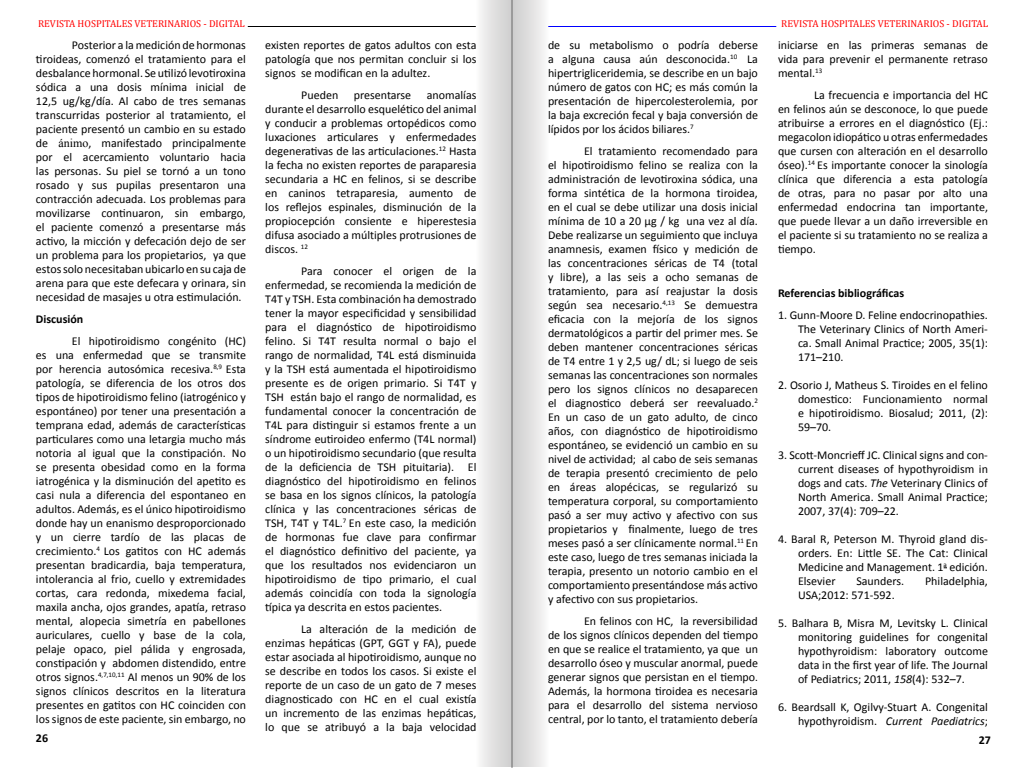
<style>
.page{position:relative;width:1024px;height:768px;background:#fff}
.page>*{position:absolute;margin:0;border:0;box-sizing:border-box;transform-origin:0 0}
.Normal__Web{font:12px/14px "Calibri";color:#000;text-align:justify}
.t1{font:700 12px "Calibri";color:#000}
.t2{font:10px "Cambria";color:#f00}
.s1{font-family:"Times New Roman"}
.s2{font-size:11px}
.s3{font-style:italic}
</style>
<div class="page">
<div style="left:476px;top:0;width:36px;height:767px;background:linear-gradient(to right,#f8f8f8,#cecece)"></div>
<svg style="left:513px;top:0;width:31px;height:767px;background:#dfdfdf"></svg>
<hr style="left:512px;top:0;width:1px;height:768px;background:#000">
<hr style="left:248px;top:26px;width:228px;height:1px;background:#000">
<hr style="left:548px;top:26px;width:228px;height:1px;background:#00f">
<p class="t2" style="left:38px;top:18px;width:208px">REVISTA HOSPITALES VETERINARIOS - DIGITAL</p>
<p class="t2" style="left:781px;top:18px;width:208px">REVISTA HOSPITALES VETERINARIOS - DIGITAL</p>
<p class="Normal__Web" style="left:36px;top:38px;width:212px;text-indent:36px">Posterior a lamedición de hormonas tiroideas, comenzó el tratamiento para el desbalance hormonal. Se utilizó levotiroxina sódica a una dosis mínima inicial de 12,5 ug/kg/día. Al cabo de tres semanas transcurridas posterior al tratamiento, el paciente presentó un cambio en su estado de <span class="s1">ánimo</span>, manifestado principalmente por el acercamiento voluntario hacia las personas. Su piel se tornó a un tono rosado y sus pupilas presentaron una contracción adecuada. Los problemas para movilizarse continuaron, sin embargo, el paciente comenzó a presentarse más activo, la micción y defecación dejo de ser un problema para los propietarios, ya que estos solo necesitaban ubicarlo en su caja de arena para que este defecara y orinara, sin necesidad de masajes u otra estimulación.</p>
<p class="t1" style="left:36px;top:311px;width:49px">Discusión</p>
<p class="Normal__Web" style="left:36px;top:334px;width:212px;text-indent:36px">El hipotiroidismo congénito (HC) es una enfermedad que se transmite por herencia autosómica recesiva.<sup>8,9</sup> Esta patología, se diferencia de los otros dos tipos de hipotiroidismo felino (iatrogénico y espontáneo) por tener una presentación a temprana edad, además de características particulares como una letargia mucho más notoria al igual que la constipación. No se presenta obesidad como en la forma iatrogénica y la disminución del apetito es casi nula a diferencia del espontaneo en adultos. Además, es el único hipotiroidismo donde hay un enanismo desproporcionado y un cierre tardío de las placas de crecimiento.<sup>4</sup> Los gatitos con HC además presentan bradicardia, baja temperatura, intolerancia al frio, cuello y extremidades cortas, cara redonda, mixedema facial, maxila ancha, ojos grandes, apatía, retraso mental, alopecia simetría en pabellones auriculares, cuello y base de la cola, pelaje opaco, piel pálida y engrosada, constipación y abdomen distendido, entre otros signos.<sup>4,7,10,11</sup> Al menos un 90% de los signos clínicos descritos en la literatura presentes en gatitos con HC coinciden con los signos de este paciente, sin embargo, no</p>
<p class="Normal__Web" style="left:548px;top:38px;width:211px">de su metabolismo o podría deberse a alguna causa aún desconocida.<sup>10</sup> La hipertrigliceridemia, se describe en un bajo número de gatos con HC; es más común la presentación de hipercolesterolemia, por la baja excreción fecal y baja conversión de lípidos por los ácidos biliares.<sup>7</sup></p>
<p class="Normal__Web" style="left:548px;top:144px;width:212px;text-indent:36px">El tratamiento recomendado para el hipotiroidismo felino se realiza con la administración de levotiroxina sódica, una forma sintética de la hormona tiroidea, en el cual se debe utilizar una dosis inicial mínima de 10 a 20 µg / kg una vez al día.<br>Debe realizarse un seguimiento que incluya anamnesis, examen físico y medición de las concentraciones séricas de T4 (total y libre), a las seis a ocho semanas de tratamiento, para así reajustar la dosis según sea necesario.<sup>4,13</sup> Se demuestra eficacia con la mejoría de los signos dermatológicos a partir del primer mes. Se deben mantener concentraciones séricas de T4 entre 1 y 2,5 ug/ dL; si luego de seis semanas las concentraciones son normales pero los signos clínicos no desaparecen el diagnostico deberá ser reevaluado.<sup>2<br></sup>En un caso de un gato adulto, de cinco años, con diagnóstico de hipotiroidismo espontáneo, se evidenció un cambio en su nivel de actividad; al cabo de seis semanas de terapia presentó crecimiento de pelo en áreas alopécicas, se regularizó su temperatura corporal, su comportamiento pasó a ser muy activo y afectivo con sus propietarios y finalmente, luego de tres meses pasó a ser clínicamente normal.<sup>11</sup> En este caso, luego de tres semanas iniciada la terapia, presento un notorio cambio en el comportamiento presentándose más activo y afectivo con sus propietarios.</p>
<p class="Normal__Web" style="left:548px;top:614px;width:211px;text-indent:36px">En felinos con HC, la reversibilidad de los signos clínicos dependen del tiempo en que se realice el tratamiento, ya que un desarrollo óseo y muscular anormal, puede generar signos que persistan en el tiempo<span class="s2">.<br></span>Además, la hormona tiroidea es necesaria para el desarrollo del sistema nervioso central, por lo tanto, el tratamiento debería</p>
<p class="Normal__Web" style="left:778px;top:38px;width:211px">iniciarse en las primeras semanas de vida para prevenir el permanente retraso mental.<sup>13</sup></p>
<p class="Normal__Web" style="left:778px;top:88px;width:212px;text-indent:36px">La frecuencia e importancia del HC en felinos aún se desconoce, lo que puede atribuirse a errores en el diagnóstico (Ej.: megacolon idiopático u otras enfermedades que cursen con alteración en el desarrollo óseo).<sup>14</sup> Es importante conocer la sinología clínica que diferencia a esta patología de otras, para no pasar por alto una enfermedad endocrina tan importante, que puede llevar a un daño irreversible en el paciente si su tratamiento no se realiza a tiempo.</p>
<p class="t1" style="left:778px;top:285px;width:128px">Referencias bibliográficas</p>
<p class="Normal__Web" style="left:798px;top:308px;width:192px;text-indent:-20px">1. Gunn-Moore D. Feline endocrinopathies.<br>The Veterinary Clinics of North Ameri&shy;ca. Small Animal Practice; 2005, 35(1):<br>171–210.</p>
<p class="Normal__Web" style="left:798px;top:378px;width:192px;text-indent:-20px">2. Osorio J, Matheus S. Tiroides en el felino domestico: Funcionamiento normal e hipotiroidismo. Biosalud; 2011, (2):<br>59–70.</p>
<p class="Normal__Web" style="left:798px;top:448px;width:192px;text-indent:-20px">3. Scott-Moncrieff JC. Clinical signs and con&shy;current diseases of hypothyroidism in dogs and cats. <span class="s3">The</span> Veterinary Clinics of North America. Small Animal Practice; 2007, 37(4): 709–22.</p>
<p class="Normal__Web" style="left:798px;top:532px;width:191px;text-indent:-20px">4. Baral R, Peterson M. Thyroid gland dis&shy;orders. En: Little SE. The Cat: Clinical Medicine and Management. 1<sup>a</sup> edición.<br>Elsevier</p>
<p class="Normal__Web" style="left:265px;top:38px;width:213px">existen reportes de gatos adultos con esta patología que nos permitan concluir si los signos se modifican en la adultez.</p>
<p class="Normal__Web" style="left:301px;top:88px;width:39px">Pueden</p>
<p class="Normal__Web" style="left:354px;top:88px;width:59px">presentarse</p>
<p class="Normal__Web" style="left:265px;top:88px;width:213px;text-indent:162px">anomalías durante el desarrollo esquelético del animal y conducir a problemas ortopédicos como luxaciones articulares y enfermedades degenerativas de las articulaciones.<sup>12</sup> Hasta la fecha no existen reportes de paraparesia secundaria a HC en felinos, si se describe en caninos tetraparesia, aumento de los reflejos espinales, disminución de la propiocepción consiente e hiperestesia difusa asociado a múltiples protrusiones de discos. <sup>12</sup></p>
<p class="Normal__Web" style="left:265px;top:264px;width:213px;text-indent:36px">Para conocer el origen de la enfermedad, se recomienda la medición de T4T y TSH. Esta combinación ha demostrado tener la mayor especificidad y sensibilidad para el diagnóstico de hipotiroidismo felino. Si T4T resulta normal o bajo el rango de normalidad, T4L está disminuida y la TSH está aumentada el hipotiroidismo presente es de origen primario. Si T4T y TSH están bajo el rango de normalidad, es fundamental conocer la concentración de T4L para distinguir si estamos frente a un síndrome eutiroideo enfermo (T4L normal) o un hipotiroidismo secundario (que resulta de la deficiencia de TSH pituitaria). El diagnóstico del hipotiroidismo en felinos se basa en los signos clínicos, la patología clínica y las concentraciones séricas de TSH, T4T y T4L.<sup>7</sup> En este caso, la medición de hormonas fue clave para confirmar el diagnóstico definitivo del paciente, ya que los resultados nos evidenciaron un hipotiroidismo de tipo primario, el cual además coincidía con toda la signología típica ya descrita en estos pacientes.</p>
<p class="Normal__Web" style="left:265px;top:622px;width:213px;text-indent:36px">La alteración de la medición de enzimas hepáticas (GPT, GGT y FA), puede estar asociada al hipotiroidismo, aunque no se describe en todos los casos. Si existe el reporte de un caso de un gato de 7 meses diagnosticado con HC en el cual existía un incremento de las enzimas hepáticas, lo que se atribuyó a la baja velocidad</p>
<p class="Normal__Web" style="left:856px;top:574px;width:49px">Saunders.</p>
<p class="Normal__Web" style="left:925px;top:574px;width:64px">Philadelphia,</p>
<p class="Normal__Web" style="left:798px;top:588px;width:98px">USA;2012: 571-592.</p>
<p class="Normal__Web" style="left:798px;top:616px;width:191px;text-indent:-20px">5. Balhara B, Misra M, Levitsky L. Clinical monitoring guidelines for congenital hypothyroidism: laboratory outcome data in the first year of life. The Journal of Pediatrics; 2011, <span class="s3">158</span>(4): 532–7.</p>
<p class="Normal__Web" style="left:778px;top:700px;width:212px;text-align:right">6. Beardsall K, Ogilvy-Stuart A. Congenital hypothyroidism. <span class="s3">Current Paediatrics</span>;</p>
<p class="t1" style="left:36px;top:730px;width:14px">26</p>
<p class="t1" style="left:979px;top:732px;width:14px">27</p>
</div>
